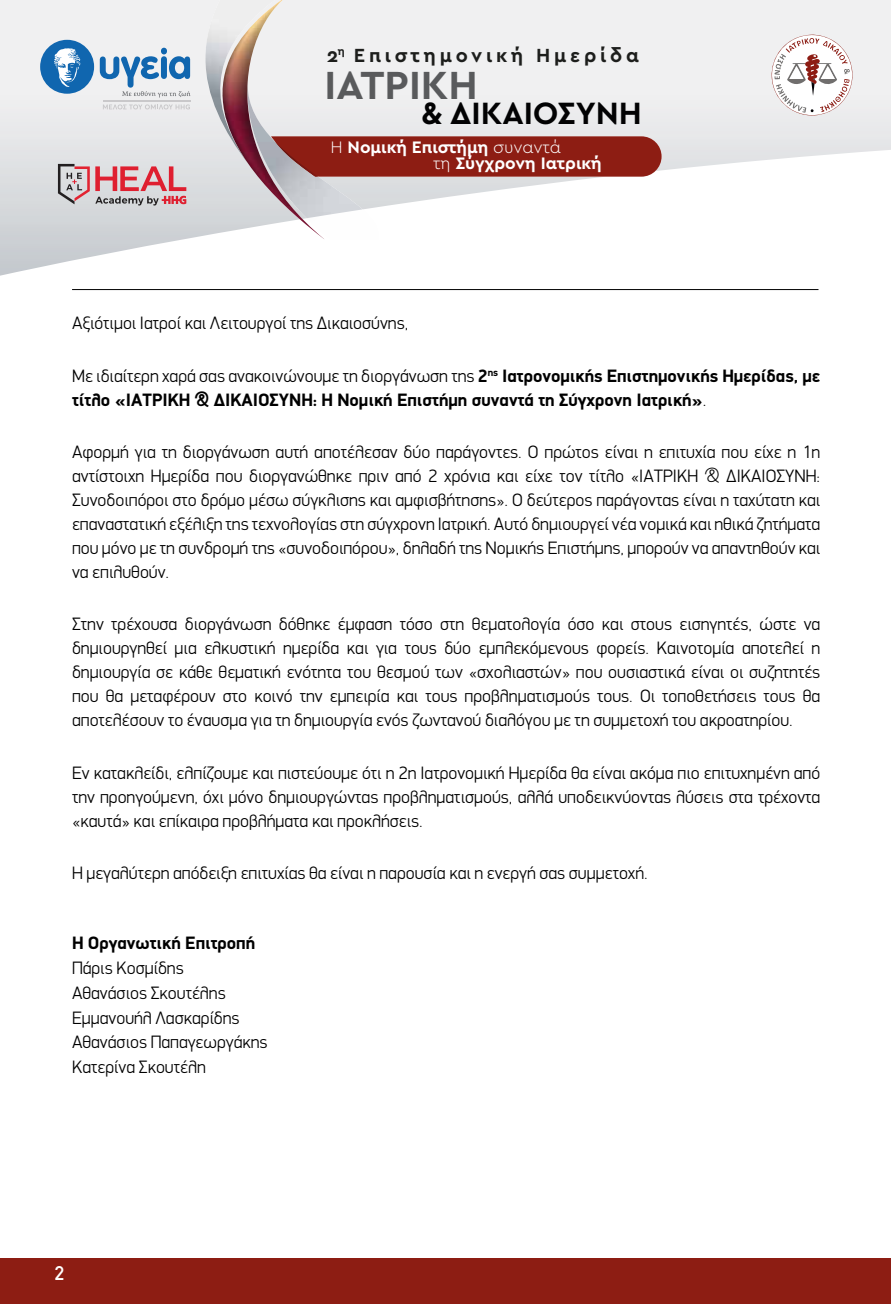
<style>
.page{position:relative;width:891px;height:1304px;background:#fff}
.page>*{position:absolute;margin:0;border:0;box-sizing:border-box;transform-origin:0 0}
.t1{font:700 41.2px "Cera GR";color:#595a5c}
.t2{font:700 32.2px "Cera GR";color:#020203}
.t3{font:700 20px "Cera GR";letter-spacing:.19em;color:#1d1e1c}
.t4{font:500 20px "PF Din Text";color:#fff}
.t5{font:300 18px/24px "PF Din Display";color:#000;text-align:justify}
.t6{font:700 18px/24px "PF Din Display";color:#000}
.t7{font:700 17.4px/16.6px "Cera GR";color:#fff}
.s1{font-weight:300}
</style>
<div class="page">
<svg style="left:0;top:0;width:890px;height:276px"></svg>
<div style="left:0;top:1258px;width:890px;height:46px;background:#8d1d13"></div>
<div style="left:40px;top:40px;width:54px;height:54px;background:#1066af;border-radius:50%"></div>
<svg style="left:54px;top:48px;width:27px;height:39px"></svg>
<svg style="left:100px;top:48px;width:90px;height:50px"></svg>
<svg style="left:103px;top:104px;width:87px;height:5px"></svg>
<hr style="left:103px;top:101px;width:87px;height:1px;background:#c9c8ca">
<svg style="left:770px;top:34px;width:84px;height:83px"></svg>
<div style="left:362px;top:136px;width:299px;height:41px;background:#8d1d13"></div>
<img style="left:306px;top:209px;width:72px;height:31px">
<img style="left:247px;top:82px;width:115px;height:136px">
<img style="left:274px;top:141px;width:44px;height:36px">
<img style="left:202px;top:0;width:73px;height:165px">
<img style="left:300px;top:219px;width:24px;height:20px">
<img style="left:281px;top:0;width:1px;height:53px">
<img style="left:221px;top:0;width:60px;height:137px">
<svg style="left:58px;top:164px;width:128px;height:42px;background:#cda3a8"></svg>
<hr style="left:72px;top:289px;width:746px;height:1px;background:#000">
<p class="t3" style="left:326px;top:44px;width:313px">2<sup>η</sup> Επιστημονική Ημερίδα</p>
<h1 class="t1" style="left:324px;top:62px;width:154px">ΙΑΤΡΙΚΗ</h1>
<h2 class="t2" style="left:421px;top:95px;width:222px">&amp; ΔΙΚΑΙΟΣΥΝΗ</h2>
<p class="t7" style="left:433px;top:138px;width:170px;text-indent:-103px"><span class="s1">Η</span> Νομική Επιστήμη <span class="s1">συναντά<br>τη</span> Σύγχρονη Ιατρική</p>
<p class="t5" style="left:72px;top:311px;width:337px">Αξιότιμοι Ιατροί και Λειτουργοί της Δικαιοσύνης,</p>
<p class="t6" style="left:72px;top:363px;width:749px"><span class="s1">Με ιδιαίτερη χαρά σας ανακοινώνουμε τη διοργάνωση της</span> 2<sup>ης</sup> Ιατρονομικής Επιστημονικής Ημερίδας, με τίτλο «ΙΑΤΡΙΚΗ &amp; ΔΙΚΑΙΟΣΥΝΗ: Η Νομική Επιστήμη συναντά τη Σύγχρονη Ιατρική»<span class="s1">.</span></p>
<p class="t5" style="left:72px;top:440px;width:749px">Αφορμή για τη διοργάνωση αυτή αποτέλεσαν δύο παράγοντες. Ο πρώτος είναι η επιτυχία που είχε η 1η αντίστοιχη Ημερίδα που διοργανώθηκε πριν από 2 χρόνια και είχε τον τίτλο «ΙΑΤΡΙΚΗ &amp; ΔΙΚΑΙΟΣΥΝΗ:<br>Συνοδοιπόροι στο δρόμο µέσω σύγκλισης και αμφισβήτησης». Ο δεύτερος παράγοντας είναι η ταχύτατη και επαναστατική εξέλιξη της τεχνολογίας στη σύγχρονη Ιατρική. Αυτό δημιουργεί νέα νομικά και ηθικά ζητήματα που μόνο με τη συνδρομή της «συνοδοιπόρου», δηλαδή της Νομικής Επιστήμης, μπορούν να απαντηθούν και να επιλυθούν.</p>
<p class="t5" style="left:72px;top:612px;width:749px">Στην τρέχουσα διοργάνωση δόθηκε έμφαση τόσο στη θεματολογία όσο και στους εισηγητές, ώστε να δημιουργηθεί μια ελκυστική ημερίδα και για τους δύο εμπλεκόμενους φορείς. Καινοτομία αποτελεί η δημιουργία σε κάθε θεματική ενότητα του θεσμού των «σχολιαστών» που ουσιαστικά είναι οι συζητητές που θα μεταφέρουν στο κοινό την εμπειρία και τους προβληματισμούς τους. Οι τοποθετήσεις τους θα αποτελέσουν το έναυσμα για τη δημιουργία ενός ζωντανού διαλόγου με τη συμμετοχή του ακροατηρίου.</p>
<p class="t5" style="left:72px;top:760px;width:749px">Εν κατακλείδι, ελπίζουμε και πιστεύουμε ότι η 2η Ιατρονομική Ημερίδα θα είναι ακόμα πιο επιτυχημένη από την προηγούμενη, όχι μόνο δημιουργώντας προβληματισμούς, αλλά υποδεικνύοντας λύσεις στα τρέχοντα «καυτά» και επίκαιρα προβλήματα και προκλήσεις.</p>
<p class="t5" style="left:72px;top:861px;width:577px">Η μεγαλύτερη απόδειξη επιτυχίας θα είναι η παρουσία και η ενεργή σας συμμετοχή.</p>
<p class="t6" style="left:72px;top:931px;width:184px">Η Οργανωτική Επιτροπή</p>
<p class="t5" style="left:72px;top:956px;width:197px;line-height:24.6px;text-align:left">Πάρις Κοσμίδης<br>Αθανάσιος Σκουτέλης<br>Εμμανουήλ Λασκαρίδης<br>Αθανάσιος Παπαγεωργάκης<br>Κατερίνα Σκουτέλη</p>
<p class="t4" style="left:55px;top:1261px;width:11px">2</p>
</div>
